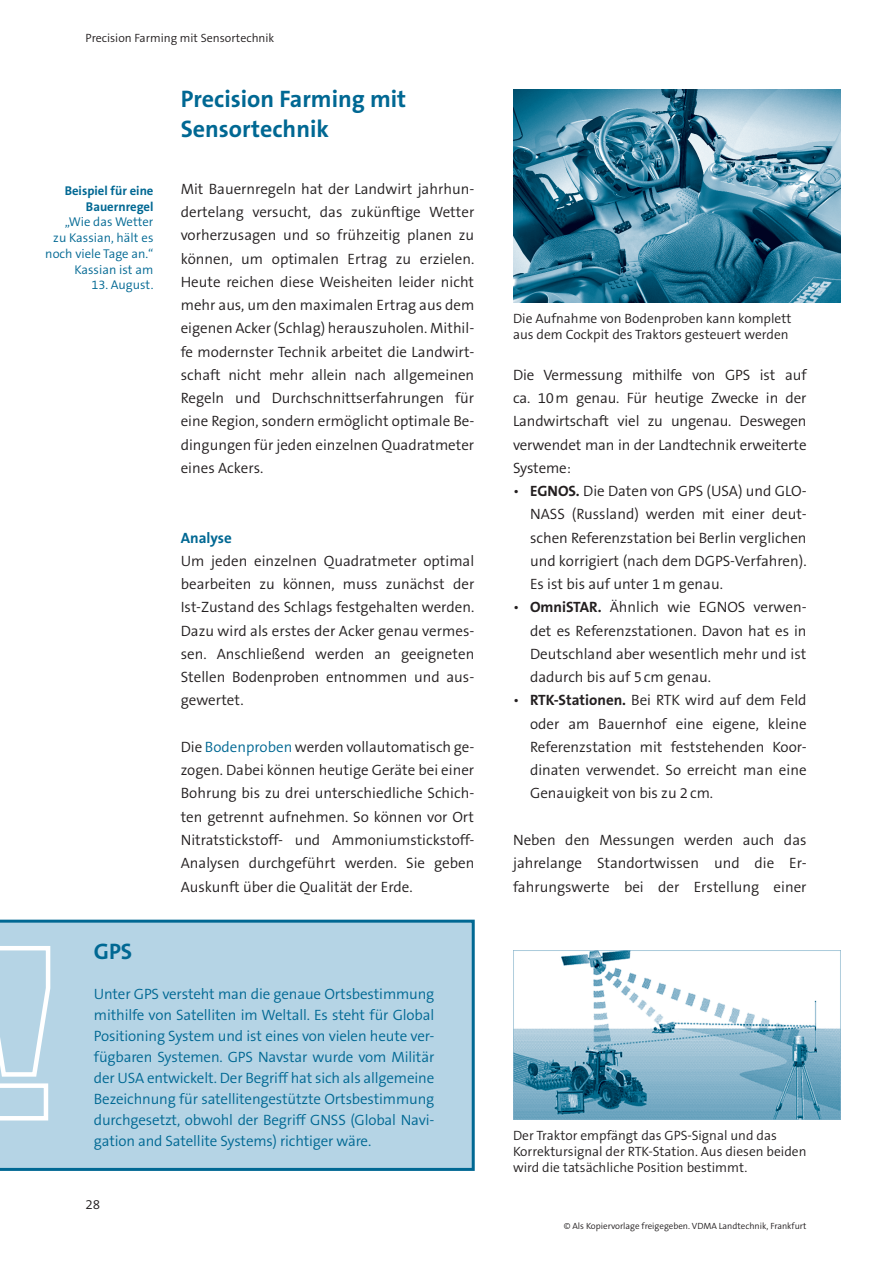
<style>
.page{position:relative;width:894px;height:1264px;background:#fff}
.page>*{position:absolute;margin:0;border:0;box-sizing:border-box;transform-origin:0 0}
.t1{font:700 24px/30px "The Sans B7";color:#006893}
.t2{font:700 22.5px "The Sans B7";color:#006893}
.t3{font:300 15px/23.2px "The Sans B4";color:#231f20;text-align:justify}
.t4{font:300 15px/21px "The Sans B4";letter-spacing:-.01em;color:#006893;text-align:justify}
.t5{font:700 15px "The Sans B7";color:#006893}
.t6{font:300 13.5px/16.2px "The Sans B4";color:#231f20}
.t7{font:300 12.75px/15.8px "The Sans B4";color:#006893;text-align:right}
.t8{font:700 12.75px/15.8px "The Sans B7";color:#006893;text-align:right}
.t9{font:300 12px "The Sans B4";color:#231f20}
.t10{font:300 9px "The Sans B4";color:#231f20}
.s1{color:#006893}
.s2{font-family:"The Sans B7";font-weight:700}
</style>
<div class="page">
<img style="left:513px;top:89px;width:327px;height:213px">
<img style="left:513px;top:950px;width:327px;height:169px">
<div style="left:0;top:919px;width:474px;height:252px;background:#b5d4e5"></div>
<svg style="left:0;top:944px;width:53px;height:179px;background:#c1dbe9"></svg>
<p class="t9" style="left:85px;top:31px;width:190px">Precision Farming mit Sensortechnik</p>
<p class="t8" style="left:65px;top:183px;width:90px">Beispiel für eine<br>Bauernregel</p>
<p class="t7" style="left:45px;top:214px;width:110px">„Wie das Wetter<br>zu Kassian, hält es noch viele Tage an.“<br>Kassian ist am</p>
<p class="t7" style="left:91px;top:277px;width:64px">13. August.</p>
<h2 class="t2" style="left:94px;top:940px;width:38px">GPS</h2>
<h1 class="t1" style="left:181px;top:85px;width:227px">Precision Farming mit<br>Sensortechnik</h1>
<p class="t3" style="left:181px;top:178px;width:295px">Mit Bauernregeln hat der Landwirt jahrhun&shy;dertelang versucht, das zukünftige Wetter vorherzusagen und so frühzeitig planen zu können, um optimalen Ertrag zu erzielen.<br>Heute reichen diese Weisheiten leider nicht mehr aus, um den maximalen Ertrag aus dem eigenen Acker (Schlag) herauszuholen. Mithil&shy;fe modernster Technik arbeitet die Landwirt&shy;schaft nicht mehr allein nach allgemeinen Regeln und Durchschnittserfahrungen für eine Region, sondern ermöglicht optimale Be&shy;dingungen für jeden einzelnen Quadratmeter eines Ackers.</p>
<p class="t5" style="left:181px;top:529px;width:53px">Analyse</p>
<p class="t3" style="left:181px;top:550px;width:295px">Um jeden einzelnen Quadratmeter optimal bearbeiten zu können, muss zunächst der Ist-Zustand des Schlags festgehalten werden.<br>Dazu wird als erstes der Acker genau vermes&shy;sen. Anschließend werden an geeigneten Stellen Bodenproben entnommen und aus&shy;gewertet.</p>
<p class="t3" style="left:181px;top:736px;width:295px">Die <span class="s1">Bodenproben</span> werden vollautomatisch ge&shy;zogen. Dabei können heutige Geräte bei einer Bohrung bis zu drei unterschiedliche Schich&shy;ten getrennt aufnehmen. So können vor Ort Nitratstickstoff- und Ammoniumstickstoff-Analysen durchgeführt werden. Sie geben Auskunft über die Qualität der Erde.</p>
<p class="t4" style="left:94px;top:983px;width:342px">Unter GPS versteht man die genaue Ortsbestimmung mithilfe von Satelliten im Weltall. Es steht für Global Positioning System und ist eines von vielen heute ver&shy;fügbaren Systemen. GPS Navstar wurde vom Militär der USA entwickelt. Der Begriff hat sich als allgemeine Bezeichnung für satellitengestützte Ortsbestimmung durchgesetzt, obwohl der Begriff GNSS (Global Navi&shy;gation and Satellite Systems) richtiger wäre.</p>
<p class="t6" style="left:85px;top:1196px;width:16px">28</p>
<p class="t6" style="left:513px;top:311px;width:280px">Die Aufnahme von Bodenproben kann komplett aus dem Cockpit des Traktors gesteuert werden</p>
<p class="t3" style="left:513px;top:364px;width:295px">Die Vermessung mithilfe von GPS ist auf ca. 10m genau. Für heutige Zwecke in der Landwirtschaft viel zu ungenau. Deswegen verwendet man in der Landtechnik erweiterte Systeme:</p>
<p class="t3" style="left:530px;top:480px;width:278px;text-indent:-17px">• <span class="s2">EGNOS.</span> Die Daten von GPS (USA) und GLO-NASS (Russland) werden mit einer deut&shy;schen Referenzstation bei Berlin verglichen und korrigiert (nach dem DGPS-Verfahren).<br>Es ist bis auf unter 1m genau.</p>
<p class="t3" style="left:530px;top:596px;width:278px;text-indent:-17px">• <span class="s2">OmniSTAR.</span> Ähnlich wie EGNOS verwen&shy;det es Referenzstationen. Davon hat es in Deutschland aber wesentlich mehr und ist dadurch bis auf 5cm genau.</p>
<p class="t3" style="left:530px;top:689px;width:278px;text-indent:-17px">• <span class="s2">RTK-Stationen.</span> Bei RTK wird auf dem Feld oder am Bauernhof eine eigene, kleine Referenzstation mit feststehenden Koor&shy;dinaten verwendet. So erreicht man eine Genauigkeit von bis zu 2cm.</p>
<p class="t3" style="left:513px;top:829px;width:295px">Neben den Messungen werden auch das jahrelange Standortwissen und die Er&shy;fahrungswerte bei der Erstellung einer</p>
<p class="t6" style="left:513px;top:1127px;width:295px">Der Traktor empfängt das GPS-Signal und das<br>Korrektursignal der RTK-Station. Aus diesen beiden wird die tatsächliche Position bestimmt.</p>
<p class="t10" style="left:563px;top:1221px;width:244px">© Als Kopiervorlage freigegeben. VDMA Landtechnik, Frankfurt</p>
</div>
